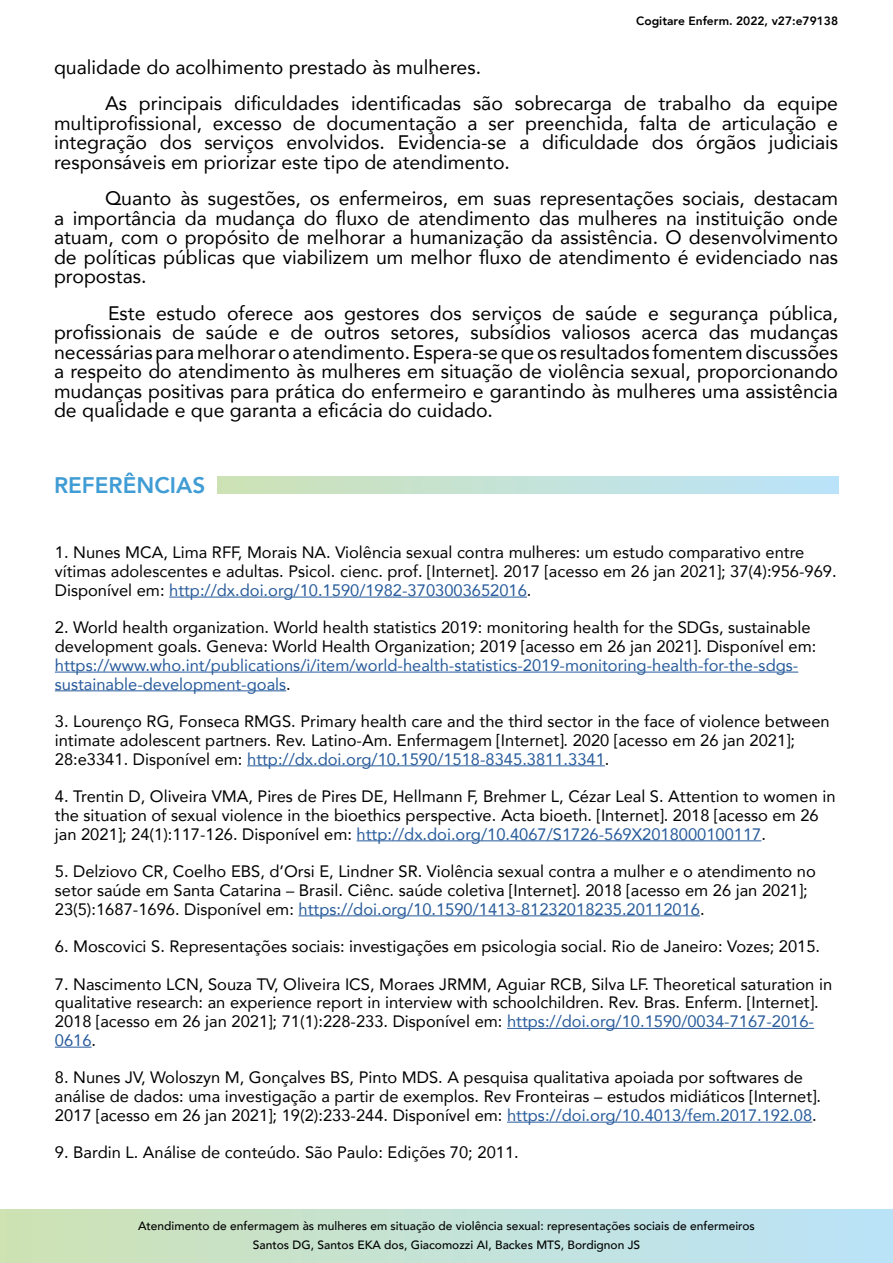
<style>
.page{position:relative;width:893px;height:1263px;background:#fff}
.page>*{position:absolute;margin:0;border:0;box-sizing:border-box;transform-origin:0 0}
.t1{font:800 22.5px "Avenir";color:#409cd4}
.t2{font:19.5px/19.5px "Avenir";color:#000;text-align:justify}
.t3{font:16.5px/18.8px "Avenir";color:#000}
.t4{font:16.5px/18.8px "Avenir";color:#275b9b}
.t5{font:500 12px/18.6px "Avenir";color:#000;text-align:center}
.t6{font:800 12px "Avenir";color:#000}
.s1{color:#275b9b}
.s2{color:#000}
</style>
<div class="page">
<svg style="left:0;top:1209px;width:893px;height:54px;background:#c4e2d6"></svg>
<div style="left:218px;top:477px;width:621px;height:16px;background:linear-gradient(to right,#cde2b5,#bae3fb)"></div>
<hr style="left:169px;top:597px;width:358px;height:1px;background:#275b9b">
<hr style="left:55px;top:672px;width:743px;height:1px;background:#275b9b">
<hr style="left:55px;top:690px;width:231px;height:1px;background:#275b9b">
<hr style="left:247px;top:765px;width:358px;height:1px;background:#275b9b">
<hr style="left:357px;top:840px;width:404px;height:1px;background:#275b9b">
<hr style="left:299px;top:915px;width:401px;height:1px;background:#275b9b">
<hr style="left:507px;top:1028px;width:307px;height:1px;background:#275b9b">
<hr style="left:55px;top:1047px;width:37px;height:1px;background:#275b9b">
<hr style="left:507px;top:1122px;width:305px;height:1px;background:#275b9b">
<p class="t6" style="left:636px;top:12px;width:203px">Cogitare Enferm. 2022, v27:e79138</p>
<p class="t2" style="left:105px;top:48px;width:735px;line-height:36.5px;text-indent:-51px">qualidade do acolhimento prestado às mulheres.<br>As principais dificuldades identificadas são sobrecarga de trabalho da equipe</p>
<p class="t2" style="left:54px;top:112px;width:786px">multiprofissional, excesso de documentação a ser preenchida, falta de articulação e integração dos serviços envolvidos. Evidencia-se a dificuldade dos órgãos judiciais responsáveis em priorizar este tipo de atendimento.</p>
<p class="t2" style="left:54px;top:188px;width:786px;text-indent:51px">Quanto às sugestões, os enfermeiros, em suas representações sociais, destacam a importância da mudança do fluxo de atendimento das mulheres na instituição onde atuam, com o propósito de melhorar a humanização da assistência. O desenvolvimento de políticas públicas que viabilizem um melhor fluxo de atendimento é evidenciado nas propostas.</p>
<p class="t2" style="left:54px;top:302px;width:786px;text-indent:54px">Este estudo oferece aos gestores dos serviços de saúde e segurança pública, profissionais de saúde e de outros setores, subsídios valiosos acerca das mudanças necessárias para melhorar o atendimento. Espera-se que os resultados fomentem discussões a respeito do atendimento às mulheres em situação de violência sexual, proporcionando mudanças positivas para prática do enfermeiro e garantindo às mulheres uma assistência de qualidade e que garanta a eficácia do cuidado.</p>
<h1 class="t1" style="left:54px;top:468px;width:153px">REFERÊNCIAS</h1>
<p class="t3" style="left:55px;top:543px;width:783px">1. Nunes MCA, Lima RFF, Morais NA. Violência sexual contra mulheres: um estudo comparativo entre vítimas adolescentes e adultas. Psicol. cienc. prof. [Internet]. 2017 [acesso em 26 jan 2021]; 37(4):956-969.<br>Disponível em: <span class="s1">http://dx.doi.org/10.1590/1982-3703003652016</span>.</p>
<p class="t3" style="left:55px;top:618px;width:763px">2. World health organization. World health statistics 2019: monitoring health for the SDGs, sustainable development goals. Geneva: World Health Organization; 2019 [acesso em 26 jan 2021]. Disponível em:</p>
<p class="t4" style="left:55px;top:655px;width:745px">https://www.who.int/publications/i/item/world-health-statistics-2019-monitoring-health-for-the-sdgs&shy;sustainable-development-goals<span class="s2">.</span></p>
<p class="t3" style="left:55px;top:711px;width:776px">3. Lourenço RG, Fonseca RMGS. Primary health care and the third sector in the face of violence between intimate adolescent partners. Rev. Latino-Am. Enfermagem [Internet]. 2020 [acesso em 26 jan 2021];<br>28:e3341. Disponível em: <span class="s1">http://dx.doi.org/10.1590/1518-8345.3811.3341</span>.</p>
<p class="t3" style="left:55px;top:786px;width:782px">4. Trentin D, Oliveira VMA, Pires de Pires DE, Hellmann F, Brehmer L, Cézar Leal S. Attention to women in the situation of sexual violence in the bioethics perspective. Acta bioeth. [Internet]. 2018 [acesso em 26 jan 2021]; 24(1):117-126. Disponível em: <span class="s1">http://dx.doi.org/10.4067/S1726-569X2018000100117</span>.</p>
<p class="t3" style="left:55px;top:861px;width:763px">5. Delziovo CR, Coelho EBS, d’Orsi E, Lindner SR. Violência sexual contra a mulher e o atendimento no setor saúde em Santa Catarina – Brasil. Ciênc. saúde coletiva [Internet]. 2018 [acesso em 26 jan 2021];<br>23(5):1687-1696. Disponível em: <span class="s1">https://doi.org/10.1590/1413-81232018235.20112016</span>.</p>
<p class="t3" style="left:55px;top:936px;width:767px">6. Moscovici S. Representações sociais: investigações em psicologia social. Rio de Janeiro: Vozes; 2015.</p>
<p class="t3" style="left:55px;top:974px;width:779px">7. Nascimento LCN, Souza TV, Oliveira ICS, Moraes JRMM, Aguiar RCB, Silva LF. Theoretical saturation in qualitative research: an experience report in interview with schoolchildren. Rev. Bras. Enferm. [Internet].<br>2018 [acesso em 26 jan 2021]; 71(1):228-233. Disponível em: <span class="s1">https://doi.org/10.1590/0034-7167-2016- 0616</span>.</p>
<p class="t3" style="left:55px;top:1068px;width:768px">8. Nunes JV, Woloszyn M, Gonçalves BS, Pinto MDS. A pesquisa qualitativa apoiada por softwares de análise de dados: uma investigação a partir de exemplos. Rev Fronteiras – estudos midiáticos [Internet].<br>2017 [acesso em 26 jan 2021]; 19(2):233-244. Disponível em: <span class="s1">https://doi.org/10.4013/fem.2017.192.08</span>.</p>
<p class="t3" style="left:55px;top:1143px;width:465px">9. Bardin L. Análise de conteúdo. São Paulo: Edições 70; 2011.</p>
<p class="t5" style="left:138px;top:1216px;width:618px">Atendimento de enfermagem às mulheres em situação de violência sexual: representações sociais de enfermeiros<br>Santos DG, Santos EKA dos, Giacomozzi AI, Backes MTS, Bordignon JS</p>
</div>
